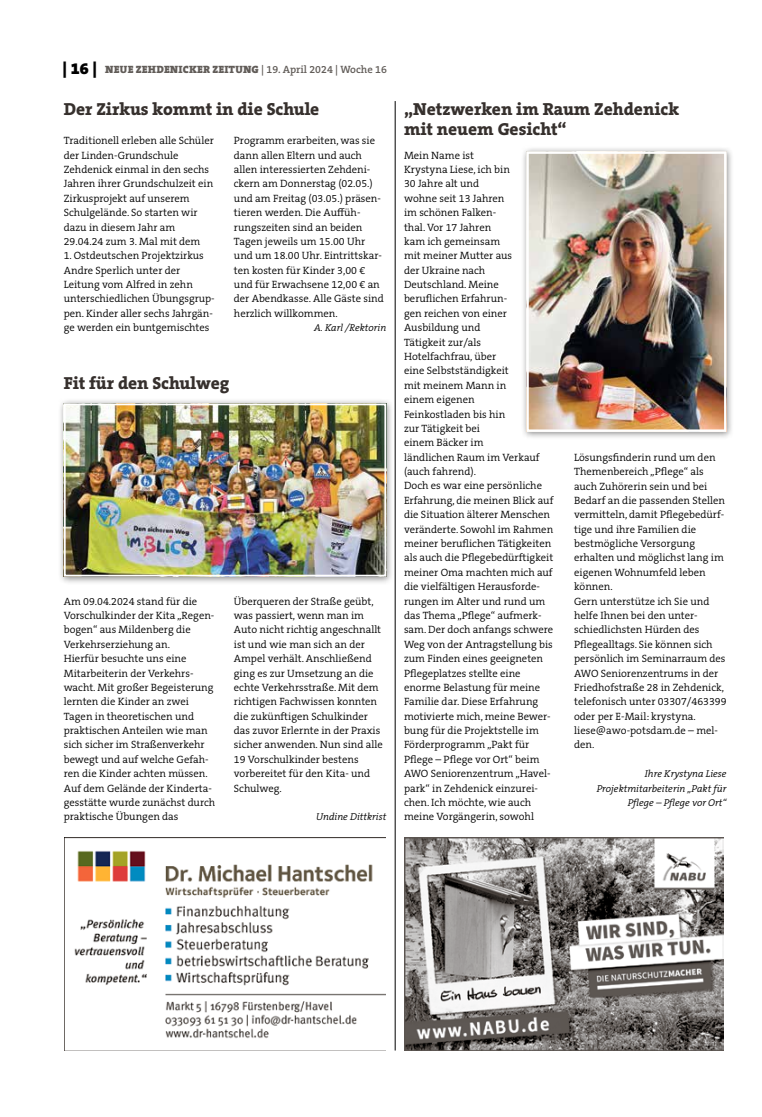
<style>
.page{position:relative;width:762px;height:1117px;background:#fff}
.page>*{position:absolute;margin:0;border:0;box-sizing:border-box;transform-origin:0 0}
.t1{font:800 17.5px/20px "The Serif B W8";color:#36302d}
.t2{font:300 10.62px/14.4px "The Serif B W4";color:#000}
.t3{font:900 10.62px "The Serif B W9";letter-spacing:.015em;color:#615c58}
.t4{font:italic 300 10px/14.4px "The Serif B W4";color:#000;text-align:right}
.s1{font-size:16.25px;color:#000}
.s2{font-family:"The Serif B W6";font-weight:600}
</style>
<div class="page">
<hr style="left:395px;top:101px;width:1px;height:949px;background:#000">
<div style="left:520px;top:145px;width:214px;height:295px;background:#000;opacity:.45"></div>
<img style="left:529px;top:154px;width:194px;height:275px">
<div style="left:526px;top:151px;width:200px;height:281px;border:2px solid #fff"></div>
<img style="left:64px;top:837px;width:322px;height:213px">
<div style="left:58px;top:397px;width:336px;height:187px;background:#000;opacity:.45"></div>
<img style="left:67px;top:406px;width:316px;height:167px">
<div style="left:64px;top:403px;width:322px;height:173px;border:2px solid #fff"></div>
<img style="left:404px;top:837px;width:319px;height:213px">
<p class="t3" style="left:63px;top:63px;width:326px"><span class="s1">| 16 |</span> NEUE ZEHDENICKER ZEITUNG <span class="s2">| 19. April 2024 | Woche 16</span></p>
<h1 class="t1" style="left:64px;top:99px;width:257px">Der Zirkus kommt in die Schule</h1>
<p class="t2" style="left:64px;top:133px;width:152px">Traditionell erleben alle Schüler der Linden-Grundschule<br>Zehdenick einmal in den sechs<br>Jahren ihrer Grundschulzeit ein<br>Zirkusprojekt auf unserem<br>Schulgelände. So starten wir dazu in diesem Jahr am<br>29.04.24 zum 3. Mal mit dem</p>
<p class="t2" style="left:64px;top:248px;width:152px">1. Ostdeutschen Projektzirkus<br>Andre Sperlich unter der<br>Leitung vom Alfred in zehn unterschiedlichen Übungsgrup&shy;pen. Kinder aller sechs Jahrgän&shy;ge werden ein buntgemischtes</p>
<p class="t2" style="left:234px;top:133px;width:151px">Programm erarbeiten, was sie dann allen Eltern und auch allen interessierten Zehdeni&shy;ckern am Donnerstag (02.05.) und am Freitag (03.05.) präsen&shy;tieren werden. Die Auffüh&shy;rungszeiten sind an beiden<br>Tagen jeweils um 15.00 Uhr und um 18.00 Uhr. Eintrittskar&shy;ten kosten für Kinder 3,00 € und für Erwachsene 12,00 € an der Abendkasse. Alle Gäste sind herzlich willkommen.</p>
<p class="t4" style="left:314px;top:320px;width:74px">A. Karl /Rektorin</p>
<h1 class="t1" style="left:64px;top:372px;width:167px">Fit für den Schulweg</h1>
<p class="t2" style="left:64px;top:593px;width:153px">Am 09.04.2024 stand für die<br>Vorschulkinder der Kita „Regen&shy;bogen“ aus Mildenberg die<br>Verkehrserziehung an.<br>Hierfür besuchte uns eine<br>Mitarbeiterin der Verkehrs&shy;wacht. Mit großer Begeisterung lernten die Kinder an zwei<br>Tagen in theoretischen und praktischen Anteilen wie man sich sicher im Straßenverkehr bewegt und auf welche Gefah&shy;ren die Kinder achten müssen.<br>Auf dem Gelände der Kinderta&shy;gesstätte wurde zunächst durch praktische Übungen das</p>
<p class="t2" style="left:234px;top:593px;width:150px">Überqueren der Straße geübt, was passiert, wenn man im<br>Auto nicht richtig angeschnallt ist und wie man sich an der<br>Ampel verhält. Anschließend ging es zur Umsetzung an die echte Verkehrsstraße. Mit dem richtigen Fachwissen konnten die zukünftigen Schulkinder das zuvor Erlernte in der Praxis sicher anwenden. Nun sind alle<br>19 Vorschulkinder bestens vorbereitet für den Kita- und<br>Schulweg.</p>
<p class="t4" style="left:316px;top:809px;width:72px">Undine Dittkrist</p>
<h1 class="t1" style="left:404px;top:99px;width:277px">„Netzwerken im Raum Zehdenick mit neuem Gesicht“</h1>
<p class="t2" style="left:404px;top:148px;width:151px">Mein Name ist<br>Krystyna Liese, ich bin<br>30 Jahre alt und<br>wohne seit 13 Jahren<br>im schönen Falken-<br>thal. Vor 17 Jahren<br>kam ich gemeinsam<br>mit meiner Mutter aus<br>der Ukraine nach<br>Deutschland. Meine beruflichen Erfahrun-<br>gen reichen von einer<br>Ausbildung und<br>Tätigkeit zur/als<br>Hotelfachfrau, über<br>eine Selbstständigkeit<br>mit meinem Mann in<br>einem eigenen<br>Feinkostladen bis hin<br>zur Tätigkeit bei<br>einem Bäcker im<br>ländlichen Raum im Verkauf (auch fahrend).<br>Doch es war eine persönliche<br>Erfahrung, die meinen Blick auf die Situation älterer Menschen veränderte. Sowohl im Rahmen meiner beruflichen Tätigkeiten als auch die Pflegebedürftigkeit meiner Oma machten mich auf die vielfältigen Herausforde&shy;rungen im Alter und rund um das Thema „Pflege“ aufmerk&shy;sam. Der doch anfangs schwere<br>Weg von der Antragstellung bis zum Finden eines geeigneten<br>Pflegeplatzes stellte eine enorme Belastung für meine<br>Familie dar. Diese Erfahrung motivierte mich, meine Bewer&shy;bung für die Projektstelle im<br>Förderprogramm „Pakt für<br>Pflege – Pflege vor Ort“ beim<br>AWO Seniorenzentrum „Havel&shy;park“ in Zehdenick einzurei&shy;chen. Ich möchte, wie auch meine Vorgängerin, sowohl</p>
<p class="t2" style="left:574px;top:450px;width:154px">Lösungsfinderin rund um den<br>Themenbereich „Pflege“ als auch Zuhörerin sein und bei<br>Bedarf an die passenden Stellen vermitteln, damit Pflegebedürf&shy;tige und ihre Familien die bestmögliche Versorgung erhalten und möglichst lang im eigenen Wohnumfeld leben können.<br>Gern unterstütze ich Sie und helfe Ihnen bei den unter&shy;schiedlichsten Hürden des<br>Pflegealltags. Sie können sich persönlich im Seminarraum des<br>AWO Seniorenzentrums in der<br>Friedhofstraße 28 in Zehdenick, telefonisch unter 03307/463399 oder per E-Mail: krystyna. liese@awo-potsdam.de – mel&shy;den.</p>
<p class="t4" style="left:597px;top:766px;width:131px">Ihre Krystyna Liese<br>Projektmitarbeiterin „Pakt für<br>Pflege – Pflege vor Ort“</p>
</div>
